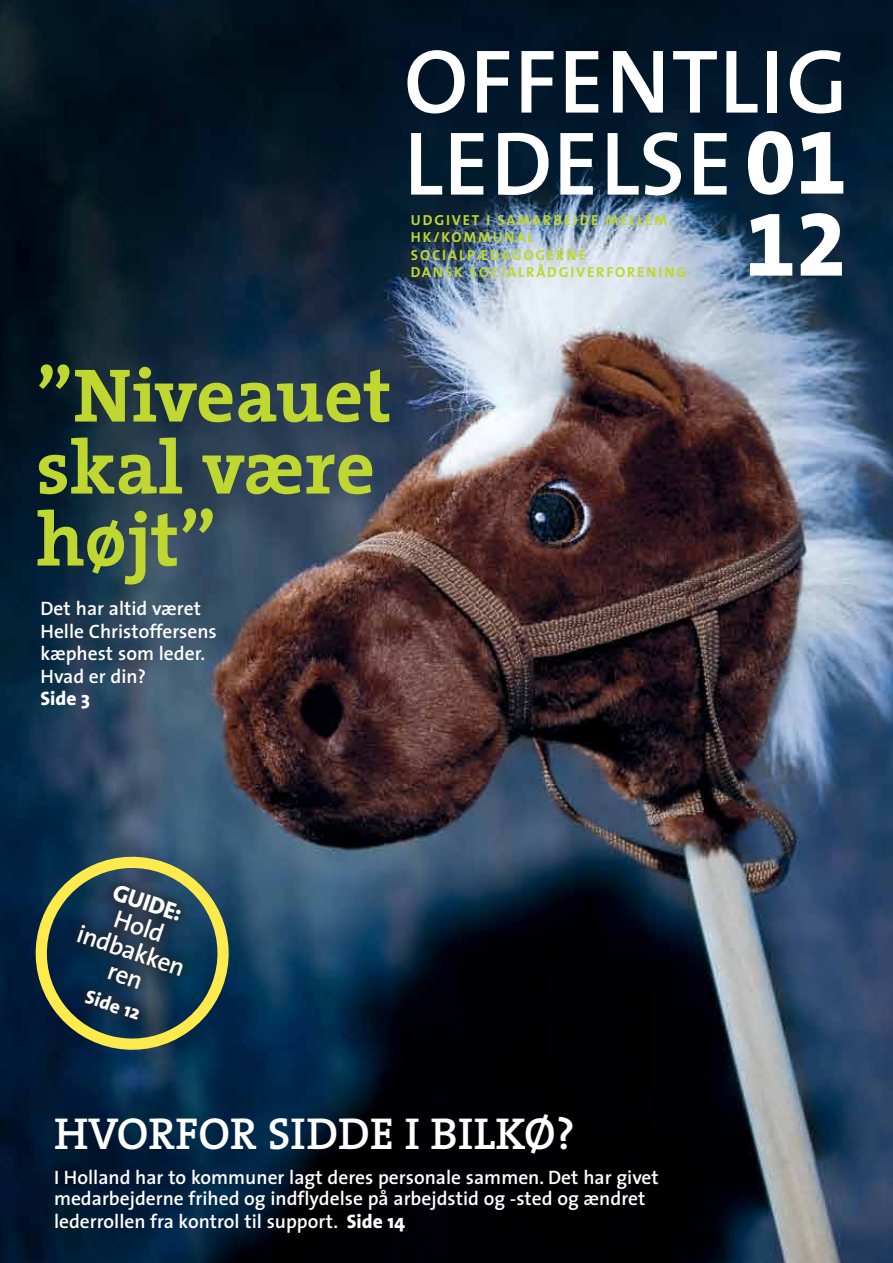
<style>
.page{position:relative;width:893px;height:1263px;background:#fff}
.page>*{position:absolute;margin:0;border:0;box-sizing:border-box;transform-origin:0 0}
.t1{font:600 91.2px/82.1px "The Sans";letter-spacing:.02em;color:#fff}
.t2{font:91.2px "The Sans Extra Bold Expert";color:#fff}
.t3{font:700 76.5px/72px "The Serif";color:#bfd730}
.t4{font:600 45px "The Serif";letter-spacing:.01em;color:#fff}
.t5{font:600 25.5px/25.7px "The Sans";color:#fff;text-align:center}
.t6{font:800 24px "The Sans";color:#fff}
.t7{font:600 19.5px/22.5px "The Sans";color:#fff}
.t8{font:800 19.5px "The Sans";color:#fff}
.t9{font:700 14.55px/17.1px "The Sans";letter-spacing:.125em;color:#bfd730}
.s1{font-family:"The Sans Extra Bold Expert";font-weight:400}
.s2{font-weight:800}
</style>
<div class="page">
<img style="left:0;top:0;width:893px;height:1263px">
<svg style="left:23px;top:844px;width:218px;height:212px;background:#3e564f"></svg>
<div style="left:64px;top:873px;width:132px;height:160px;background:#231f20;opacity:.5"></div>
<h1 class="t1" style="left:404px;top:38px;width:445px">Offentlig<br>Ledelse <span class="s1">01</span></h1>
<h1 class="t2" style="left:745px;top:168px;width:103px">12</h1>
<p class="t9" style="left:411px;top:211px;width:277px">UDGIVET I SAMARBEJDE MELLEM<br>HK/KOMMUNAL<br>SOCIALPÆDAGOGERNE<br>DANSK SOCIALRÅDGIVERFORENING</p>
<h2 class="t3" style="left:36px;top:358px;width:357px">”Niveauet skal være højt”</h2>
<p class="t7" style="left:40px;top:597px;width:178px">Det har altid været<br>Helle Christoffersens kæphest som leder.<br>Hvad er din?</p>
<p class="t8" style="left:40px;top:682px;width:51px">Side 3</p>
<p class="t6" style="left:120px;top:872px;width:73px;rotate:19deg">Guide:</p>
<h3 class="t5" style="left:91px;top:895px;width:113px;rotate:19deg">Hold indbakken ren</h3>
<p class="t8" style="left:91px;top:980px;width:58px;rotate:19deg">Side 12</p>
<h3 class="t4" style="left:54px;top:1096px;width:522px">HVORFOR SIDDE I BILKØ?</h3>
<p class="t7" style="left:54px;top:1166px;width:606px;line-height:21.8px">I Holland har to kommuner lagt deres personale sammen. Det har givet medarbejderne frihed og indflydelse på arbejdstid og -sted og ændret lederrollen fra kontrol til support. <span class="s2">Side 14</span></p>
</div>
